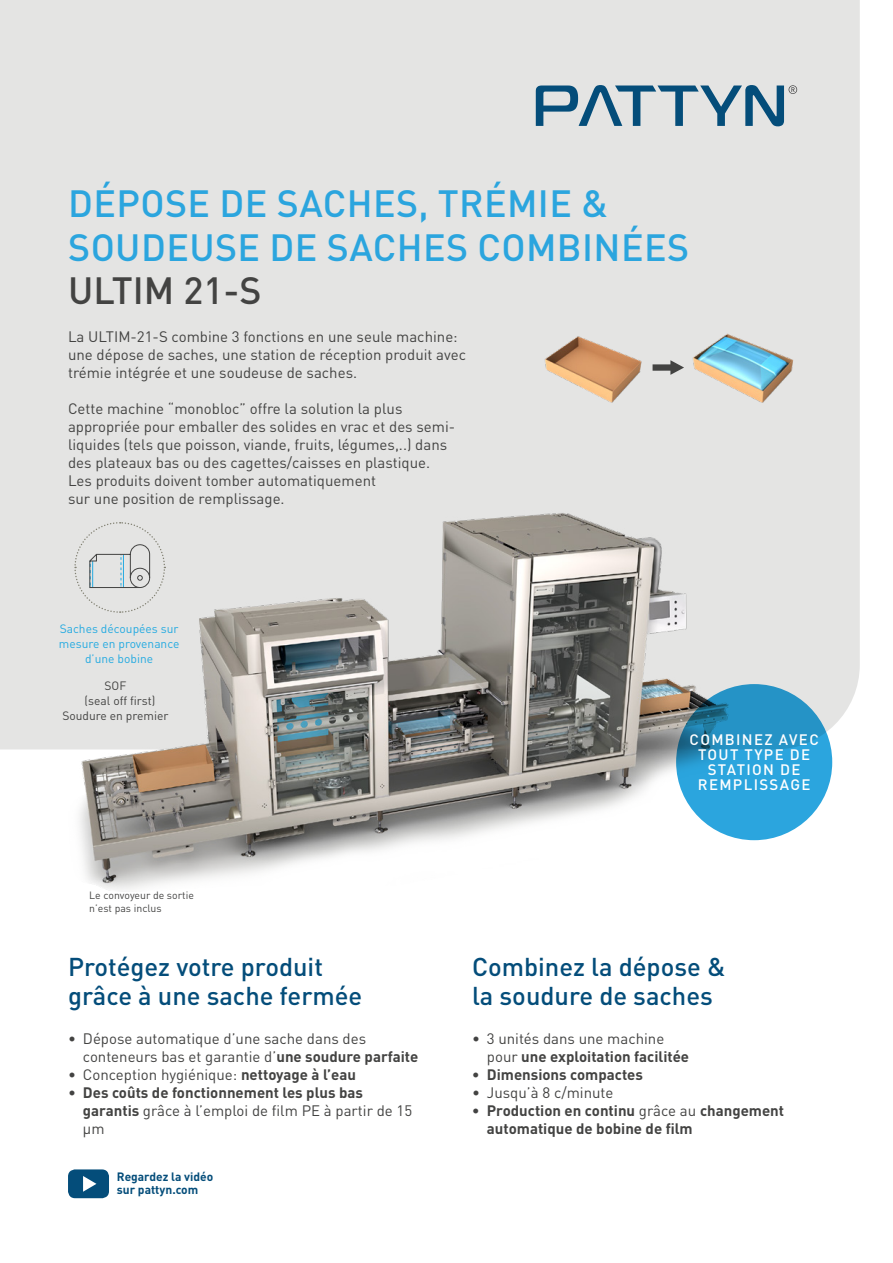
<style>
.page{position:relative;width:893px;height:1263px;background:#fff}
.page>*{position:absolute;margin:0;border:0;box-sizing:border-box;transform-origin:0 0}
.t1{font:500 37.5px/43.5px "DIN Pro";letter-spacing:.01em;color:#2ba5de}
.t2{font:500 37.5px "DIN Pro";color:#434342}
.t3{font:500 25.5px/29.1px "DIN Pro";color:#044d7a}
.Machine_description{font:15px/18px "DIN Pro";color:#434342}
.t4{font:700 15px/18px "DIN Pro";color:#434342}
.t5{font:500 15px/15px "DIN Pro";letter-spacing:.09em;color:#fff;text-align:center}
.Fotobeschrijving{font:12px/14.7px "DIN Pro";color:#24aae1;text-align:center}
.Machine_description-2{font:12px "DIN Pro";color:#434342}
.t6{font:700 12px/13.5px "DIN Pro";color:#044d7a}
.Fotobeschrijving-2{font:10.5px "DIN Pro";color:#434342}
.s1{font-weight:700}
.s2{font-weight:400}
</style>
<div class="page">
<div style="left:0;top:0;width:860px;height:749px;background:#e4e4e3"></div>
<svg style="left:536px;top:85px;width:261px;height:41px;background:#94aebd"></svg>
<svg style="left:68px;top:1169px;width:41px;height:29px"></svg>
<svg style="left:653px;top:360px;width:31px;height:15px"></svg>
<img style="left:544px;top:332px;width:100px;height:71px">
<img style="left:692px;top:332px;width:104px;height:71px">
<img style="left:51px;top:489px;width:750px;height:402px">
<svg style="left:676px;top:684px;width:156px;height:156px;background:#289ace"></svg>
<svg style="left:74px;top:521px;width:92px;height:92px;background:#dbdcdb"></svg>
<h1 class="t1" style="left:68px;top:180px;width:622px">DÉPOSE DE SACHES, TRÉMIE &amp;<br>SOUDEUSE DE SACHES COMBINÉES</h1>
<h1 class="t2" style="left:68px;top:265px;width:195px">ULTIM 21-S</h1>
<p class="Machine_description" style="left:68px;top:327px;width:399px">La ULTIM-21-S combine 3 fonctions en une seule machine: une dépose de saches, une station de réception produit avec trémie intégrée et une soudeuse de saches.</p>
<p class="Machine_description" style="left:68px;top:399px;width:389px">Cette machine “monobloc” offre la solution la plus appropriée pour emballer des solides en vrac et des semi&shy;liquides (tels que poisson, viande, fruits, légumes,..) dans des plateaux bas ou des cagettes/caisses en plastique.<br>Les produits doivent tomber automatiquement<br>sur une position de remplissage.</p>
<p class="Fotobeschrijving" style="left:59px;top:621px;width:122px">Saches découpées sur mesure en provenance d’une bobine</p>
<p class="Machine_description-2" style="left:105px;top:677px;width:23px">SOF</p>
<p class="Machine_description-2" style="left:85px;top:692px;width:72px">(seal off first)</p>
<p class="Machine_description-2" style="left:62px;top:707px;width:108px">Soudure en premier</p>
<p class="Fotobeschrijving-2" style="left:89px;top:888px;width:106px">Le convoyeur de sortie</p>
<p class="Fotobeschrijving-2" style="left:89px;top:900px;width:74px">n’est pas inclus</p>
<p class="t3" style="left:68px;top:951px;width:296px">Protégez votre produit grâce à une sache fermée</p>
<p class="Machine_description" style="left:83px;top:1029px;width:337px;text-indent:-15px">• Dépose automatique d’une sache dans des conteneurs bas et garantie d’<span class="s1">une soudure parfaite</span></p>
<p class="Machine_description" style="left:68px;top:1065px;width:289px">• Conception hygiénique: <span class="s1">nettoyage à l’eau</span></p>
<p class="t4" style="left:83px;top:1083px;width:331px;text-indent:-15px"><span class="s2">•</span> Des coûts de fonctionnement les plus bas garantis <span class="s2">grâce à l’emploi de film PE à partir de 15 µm</span></p>
<p class="t6" style="left:117px;top:1169px;width:98px">Regardez la vidéo sur pattyn.com</p>
<p class="t5" style="left:689px;top:731px;width:131px">COMBINEZ AVEC<br>TOUT TYPE DE<br>STATION DE<br>REMPLISSAGE</p>
<p class="t3" style="left:472px;top:951px;width:255px">Combinez la dépose &amp; la soudure de saches</p>
<p class="Machine_description" style="left:487px;top:1029px;width:204px;text-indent:-15px">• 3 unités dans une machine pour <span class="s1">une exploitation facilitée</span></p>
<p class="t4" style="left:472px;top:1065px;width:173px">• Dimensions compactes</p>
<p class="Machine_description" style="left:472px;top:1083px;width:143px">• Jusqu’à 8 c/minute</p>
<p class="t4" style="left:487px;top:1101px;width:299px;text-indent:-15px">• Production en continu <span class="s2">grâce au</span> changement automatique de bobine de film</p>
</div>
